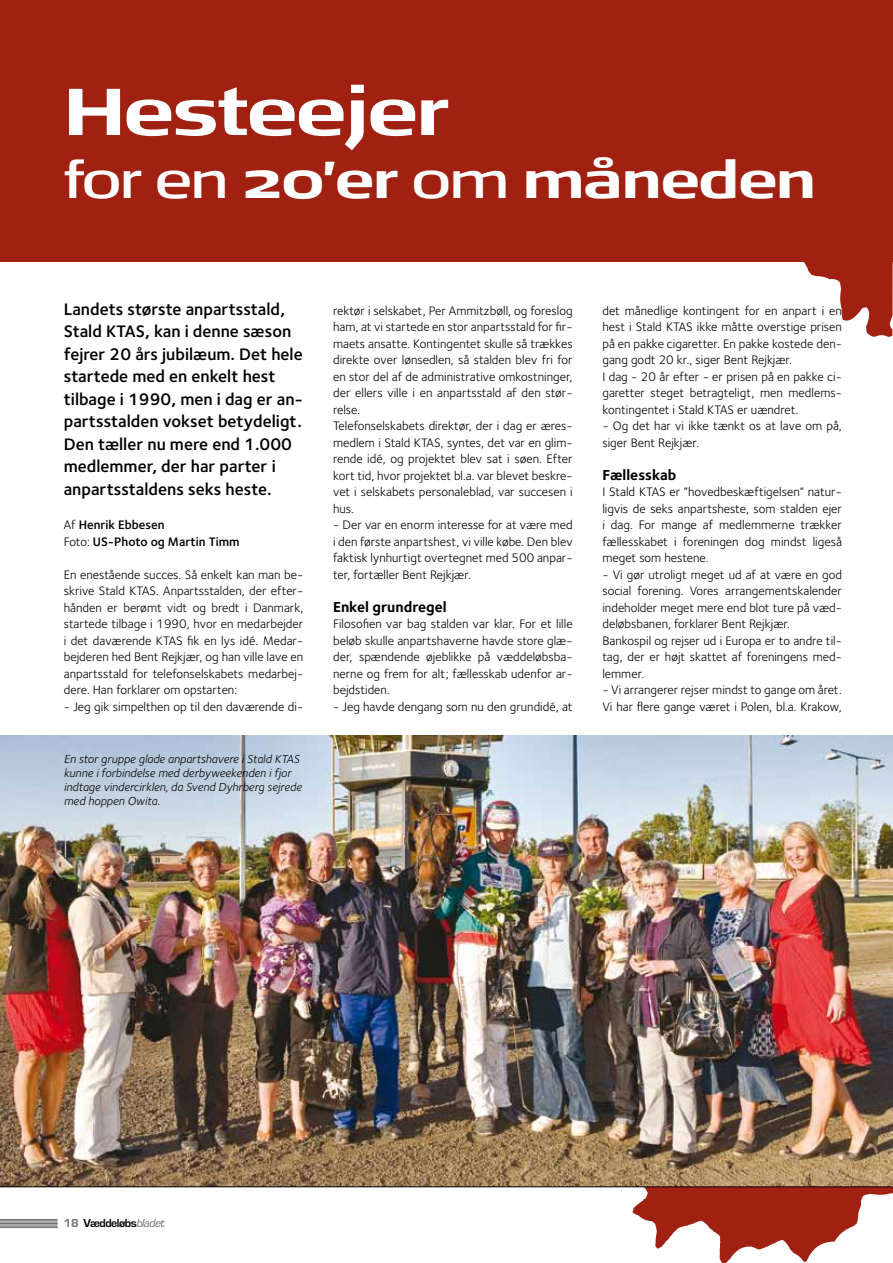
<style>
.page{position:relative;width:893px;height:1263px;background:#fff}
.page>*{position:absolute;margin:0;border:0;box-sizing:border-box;transform-origin:0 0}
.t1{font:700 66px "Signa Ext";letter-spacing:-.02em;color:#fff;scale:.95 1}
.t2{font:700 51px "Signa Ext";letter-spacing:-.02em;color:#fff;scale:.95 1}
.t3{font:600 17.25px/22.5px "Foundry Sterling";color:#000}
.t4{font:700 15px "Foundry Sterling";color:#000}
.t5{font:12.75px/16.5px "Foundry Sterling";color:#000}
.t6{font:600 12.75px/16.5px "Foundry Sterling";color:#000}
.t7{font:italic 12px/14.2px "Foundry Sterling";color:#000}
.t8{font:700 12px "Eurostile";letter-spacing:-.04em;color:#000}
.s1{font-weight:400}
.s2{color:#6e6f70}
.s3{font-weight:400;font-style:italic;color:#6e6f70}
</style>
<div class="page">
<img style="left:0;top:736px;width:893px;height:450px">
<div style="left:0;top:0;width:893px;height:262px;background:#a02112"></div>
<svg style="left:804px;top:262px;width:89px;height:75px"></svg>
<hr style="left:0;top:1227px;width:58px;height:1px;background:#6e6f70">
<hr style="left:0;top:1224px;width:58px;height:1px;background:#6e6f70">
<hr style="left:0;top:1222px;width:58px;height:1px;background:#6e6f70">
<hr style="left:0;top:1220px;width:58px;height:1px;background:#6e6f70">
<hr style="left:0;top:1223px;width:58px;height:1px;background:#6e6f70">
<hr style="left:0;top:1226px;width:58px;height:1px;background:#6e6f70">
<hr style="left:0;top:1219px;width:58px;height:1px;background:#6e6f70">
<hr style="left:0;top:1186px;width:893px;height:1px;background:#000">
<svg style="left:629px;top:1142px;width:264px;height:121px"></svg>
<h1 class="t1" style="left:64px;top:72px;width:407px">Hesteejer</h1>
<h2 class="t2" style="left:64px;top:149px;width:793px"><span class="s1">for en</span> 20’er <span class="s1">om</span> måneden</h2>
<p class="t3" style="left:64px;top:297px;width:241px">Landets største anpartsstald,<br>Stald KTAS, kan i denne sæson fejrer 20 års jubilæum. Det hele startede med en enkelt hest tilbage i 1990, men i dag er an&shy;partsstalden vokset betydeligt.<br>Den tæller nu mere end 1.000 medlemmer, der har parter i anpartsstaldens seks heste.</p>
<p class="t6" style="left:64px;top:516px;width:177px"><span class="s1">Af</span> Henrik Ebbesen<br><span class="s1">Foto:</span> US-Photo og Martin Timm</p>
<p class="t5" style="left:64px;top:566px;width:241px;text-align:justify">En enestående succes. Så enkelt kan man be&shy;skrive Stald KTAS. Anpartsstalden, der efter&shy;hånden er berømt vidt og bredt i Danmark, startede tilbage i 1990, hvor en medarbejder i det daværende KTAS fik en lys idé. Medar&shy;bejderen hed Bent Rejkjær, og han ville lave en anpartsstald for telefonselskabets medarbej&shy;dere. Han forklarer om opstarten:</p>
<p class="t5" style="left:64px;top:698px;width:241px">- Jeg gik simpelthen op til den daværende di-</p>
<p class="t7" style="left:64px;top:751px;width:239px">En stor gruppe glade anpartshavere i Stald KTAS kunne i forbindelse med derbyweekenden i fjor indtage vindercirklen, da Svend Dyhrberg sejrede med hoppen Owita.</p>
<p class="t5" style="left:333px;top:302px;width:241px">rektør i selskabet, Per Ammitzbøll, og foreslog ham, at vi startede en stor anpartsstald for fir&shy;maets ansatte. Kontingentet skulle så trækkes direkte over lønsedlen, så stalden blev fri for en stor del af de administrative omkostninger, der ellers ville i en anpartsstald af den stør&shy;relse.<br>Telefonselskabets direktør, der i dag er æres&shy;medlem i Stald KTAS, syntes, det var en glim&shy;rende idé, og projektet blev sat i søen. Efter kort tid, hvor projektet bl.a. var blevet beskre&shy;vet i selskabets personaleblad, var succesen i hus.</p>
<p class="t5" style="left:333px;top:516px;width:241px;text-align:justify">- Der var en enorm interesse for at være med i den første anpartshest, vi ville købe. Den blev faktisk lynhurtigt overtegnet med 500 anpar&shy;ter, fortæller Bent Rejkjær.</p>
<p class="t4" style="left:333px;top:596px;width:115px">Enkel grundregel</p>
<p class="t5" style="left:333px;top:615px;width:241px;text-align:justify">Filosofien var bag stalden var klar. For et lille beløb skulle anpartshaverne havde store glæ&shy;der, spændende øjeblikke på væddeløbsba&shy;nerne og frem for alt; fællesskab udenfor ar&shy;bejdstiden.</p>
<p class="t5" style="left:333px;top:698px;width:241px">- Jeg havde dengang som nu den grundidé, at</p>
<p class="t5" style="left:602px;top:302px;width:241px">det månedlige kontingent for en anpart i en hest i Stald KTAS ikke måtte overstige prisen på en pakke cigaretter. En pakke kostede den&shy;gang godt 20 kr., siger Bent Rejkjær.<br>I dag - 20 år efter - er prisen på en pakke ci&shy;garetter steget betragteligt, men medlems&shy;kontingentet i Stald KTAS er uændret.</p>
<p class="t5" style="left:602px;top:417px;width:241px">- Og det har vi ikke tænkt os at lave om på, siger Bent Rejkjær.</p>
<p class="t4" style="left:602px;top:464px;width:75px">Fællesskab</p>
<p class="t5" style="left:602px;top:483px;width:241px;text-align:justify">I Stald KTAS er ”hovedbeskæftigelsen” natur&shy;ligvis de seks anpartsheste, som stalden ejer i dag. For mange af medlemmerne trækker fællesskabet i foreningen dog mindst ligeså meget som hestene.</p>
<p class="t5" style="left:602px;top:566px;width:241px">- Vi gør utroligt meget ud af at være en god social forening. Vores arrangementskalender indeholder meget mere end blot ture på væd&shy;deløbsbanen, forklarer Bent Rejkjær.<br>Bankospil og rejser ud i Europa er to andre til&shy;tag, der er højt skattet af foreningens med&shy;lemmer.</p>
<p class="t5" style="left:602px;top:681px;width:241px">- Vi arrangerer rejser mindst to gange om året.<br>Vi har flere gange været i Polen, bl.a. Krakow,</p>
<p class="t8" style="left:64px;top:1216px;width:105px"><span class="s2">18</span> Væddeløbs<span class="s3">bladet</span></p>
</div>
